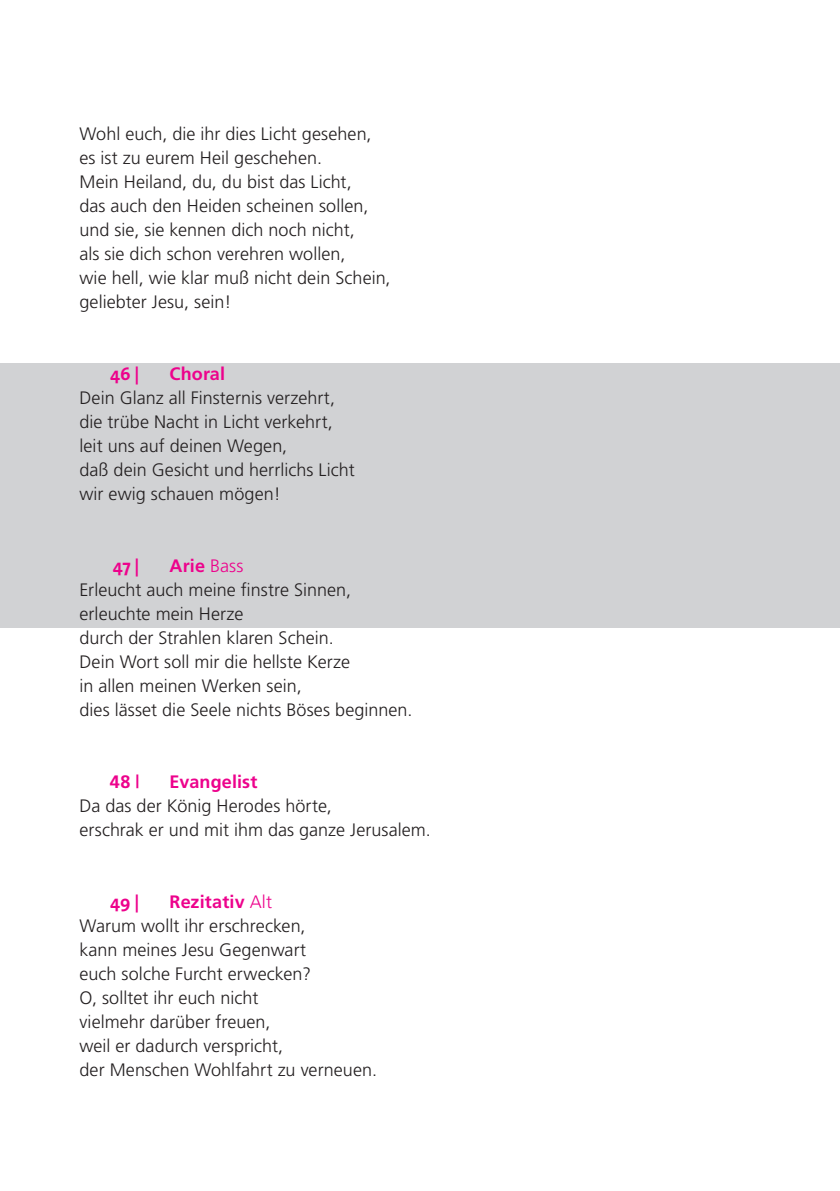
<style>
.page{position:relative;width:840px;height:1191px;background:#fff}
.page>*{position:absolute;margin:0;border:0;box-sizing:border-box;transform-origin:0 0}
.t1{font:300 18px/24px "Frutiger";letter-spacing:.005em;color:#231f20}
.t2{font:700 18px "Frutiger";letter-spacing:.01em;color:#ed028c}
.t3{font:700 18px "The Sans";color:#ed028c}
.s1{font-weight:700;color:#ed028c}
.s2{color:#ed028c}
</style>
<div class="page">
<div style="left:0;top:363px;width:839px;height:264px;background:#d1d2d4"></div>
<p class="t1" style="left:79px;top:122px;width:312px">Wohl euch, die ihr dies Licht gesehen, es ist zu eurem Heil geschehen.<br>Mein Heiland, du, du bist das Licht,<br>das auch den Heiden scheinen sollen, und sie, sie kennen dich noch nicht,<br>als sie dich schon verehren wollen,<br>wie hell, wie klar muß nicht dein Schein, geliebter Jesu, sein!</p>
<p class="t3" style="left:110px;top:359px;width:31px">46|</p>
<p class="t2" style="left:169px;top:363px;width:57px">Choral</p>
<p class="t1" style="left:79px;top:386px;width:276px">Dein Glanz all Finsternis verzehrt, die trübe Nacht in Licht verkehrt, leit uns auf deinen Wegen,<br>daß dein Gesicht und herrlichs Licht wir ewig schauen mögen!</p>
<p class="t3" style="left:113px;top:551px;width:28px">47 |</p>
<p class="t1" style="left:79px;top:554px;width:334px;text-indent:90px"><span class="s1">Arie</span> <span class="s2">Bass<br></span>Erleucht auch meine finstre Sinnen, erleuchte mein Herze<br>durch der Strahlen klaren Schein.<br>Dein Wort soll mir die hellste Kerze<br>in allen meinen Werken sein,<br>dies lässet die Seele nichts Böses beginnen.</p>
<p class="t2" style="left:110px;top:771px;width:31px">48 |</p>
<p class="t2" style="left:169px;top:771px;width:89px">Evangelist</p>
<p class="t1" style="left:79px;top:794px;width:353px">Da das der König Herodes hörte,<br>erschrak er und mit ihm das ganze Jerusalem.</p>
<p class="t1" style="left:79px;top:890px;width:299px;text-indent:90px"><span class="s1">Rezitativ</span> <span class="s2">Alt<br></span>Warum wollt ihr erschrecken,<br>kann meines Jesu Gegenwart<br>euch solche Furcht erwecken?<br>O, solltet ihr euch nicht<br>vielmehr darüber freuen,<br>weil er dadurch verspricht,<br>der Menschen Wohlfahrt zu verneuen.</p>
<p class="t3" style="left:110px;top:887px;width:31px">49 |</p>
</div>
